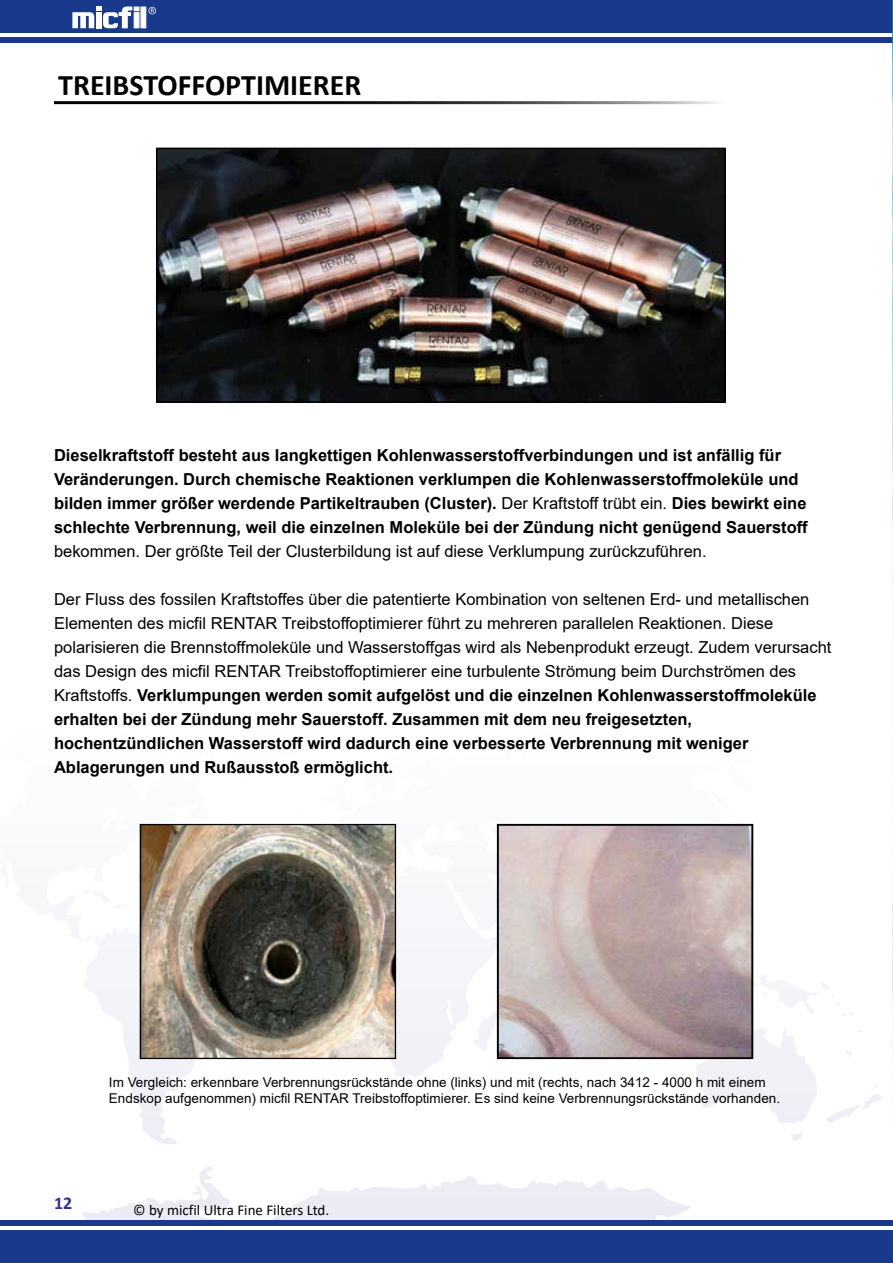
<style>
.page{position:relative;width:893px;height:1263px;background:#fff}
.page>*{position:absolute;margin:0;border:0;box-sizing:border-box;transform-origin:0 0}
.t1{font:700 30px "Calibri";color:#000}
.t2{font:700 18px "Calibri";color:#2d338d}
.t3{font:16.5px/24px "Arial";color:#000}
.t4{font:700 16.5px/24px "Arial";color:#000}
.t5{font:15px "Calibri";color:#000}
.t6{font:13.5px/16.2px "Arial";color:#000}
.s1{font-weight:400}
.s2{font-weight:700}
</style>
<div class="page">
<div style="left:0;top:0;width:893px;height:32px;background:#19398a"></div>
<div style="left:0;top:37px;width:893px;height:6px;background:#19398a"></div>
<div style="left:0;top:1230px;width:893px;height:33px;background:#19398a"></div>
<div style="left:0;top:1220px;width:893px;height:6px;background:#19398a"></div>
<svg style="left:391px;top:969px;width:87px;height:108px;fill:#f3f3f8"></svg>
<svg style="left:473px;top:1001px;width:23px;height:51px"></svg>
<svg style="left:696px;top:1028px;width:121px;height:96px"></svg>
<svg style="left:846px;top:1050px;width:5px;height:7px"></svg>
<svg style="left:826px;top:1085px;width:57px;height:38px"></svg>
<svg style="left:83px;top:969px;width:112px;height:175px"></svg>
<svg style="left:754px;top:976px;width:98px;height:39px"></svg>
<svg style="left:792px;top:1133px;width:10px;height:8px"></svg>
<svg style="left:82px;top:1167px;width:609px;height:53px"></svg>
<svg style="left:72px;top:7px;width:84px;height:21px"></svg>
<img style="left:892px;top:0;width:1px;height:1066px">
<hr style="left:54px;top:101px;width:708px;height:3px;background:#000">
<img style="left:139px;top:823px;width:258px;height:237px">
<svg style="left:496px;top:823px;width:258px;height:237px;background:#bcabab"></svg>
<img style="left:156px;top:147px;width:570px;height:256px">
<h1 class="t1" style="left:58px;top:64px;width:305px">TREIBSTOFFOPTIMIERER</h1>
<p class="t4" style="left:54px;top:444px;width:755px">Dieselkraftstoff besteht aus langkettigen Kohlenwasserstoffverbindungen und ist anfällig für Veränderungen. Durch chemische Reaktionen verklumpen die Kohlenwasserstoffmoleküle und bilden immer größer werdende Partikeltrauben (Cluster). <span class="s1">Der Kraftstoff trübt ein.</span> Dies bewirkt eine schlechte Verbrennung, weil die einzelnen Moleküle bei der Zündung nicht genügend Sauerstoff</p>
<p class="t3" style="left:54px;top:539px;width:654px">bekommen. Der größte Teil der Clusterbildung ist auf diese Verklumpung zurückzuführen.</p>
<p class="t3" style="left:54px;top:587px;width:779px">Der Fluss des fossilen Kraftstoffes über die patentierte Kombination von seltenen Erd- und metallischen Elementen des micfil RENTAR Treibstoffoptimierer führt zu mehreren parallelen Reaktionen. Diese polarisieren die Brennstoffmoleküle und Wasserstoffgas wird als Nebenprodukt erzeugt. Zudem verursacht das Design des micfil RENTAR Treibstoffoptimierer eine turbulente Strömung beim Durchströmen des Kraftstoffs. <span class="s2">Verklumpungen werden somit aufgelöst und die einzelnen Kohlenwasserstoffmoleküle erhalten bei der Zündung mehr Sauerstoff. Zusammen mit dem neu freigesetzten, hochentzündlichen Wasserstoff wird dadurch eine verbesserte Verbrennung mit weniger Ablagerungen und Rußausstoß ermöglicht.</span></p>
<p class="t2" style="left:54px;top:1190px;width:20px">12</p>
<p class="t6" style="left:109px;top:1074px;width:673px">Im Vergleich: erkennbare Verbrennungsrückstände ohne (links) und mit (rechts, nach 3412 - 4000 h mit einem<br>Endskop aufgenommen) micfil RENTAR Treibstoffoptimierer. Es sind keine Verbrennungsrückstände vorhanden.</p>
<p class="t5" style="left:133px;top:1199px;width:198px">© by micfil Ultra Fine Filters Ltd.</p>
</div>
